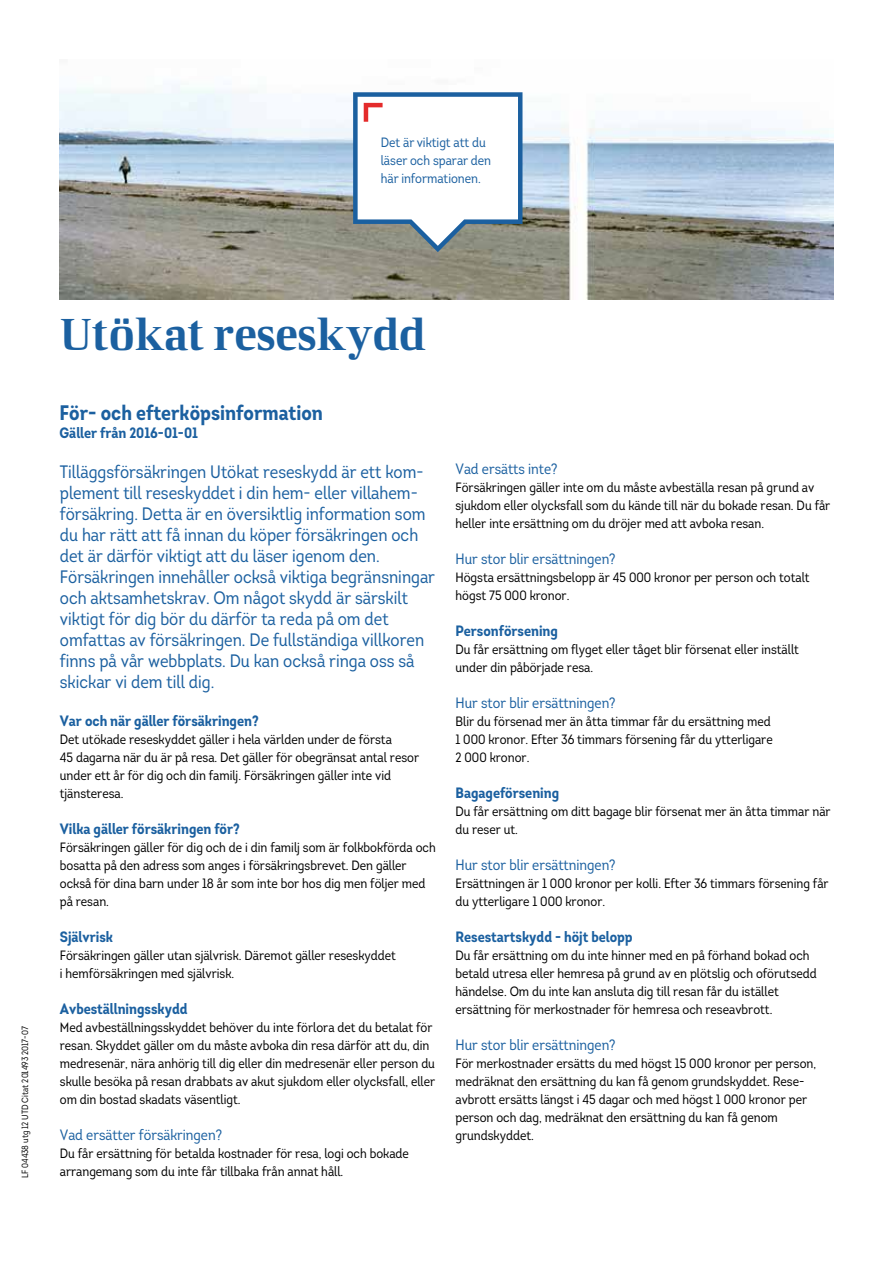
<style>
.page{position:relative;width:893px;height:1263px;background:#fff}
.page>*{position:absolute;margin:0;border:0;box-sizing:border-box;transform-origin:0 0}
.t1{font:45px "LF Rubrik";color:#1b60a0}
.t2{font:700 21px "Intro Cond UDP";color:#1b60a0}
.t3{font:18px/21px "Intro Cond UDP";color:#1b60a0}
.t4{font:700 15px "Intro Cond UDP";color:#1b60a0}
.t5{font:15px "Intro Cond UDP";color:#1b60a0}
.t6{font:13.5px/18px "Intro Cond UDP";color:#000}
.t7{font:13.5px/18px "Intro Cond UDP";color:#1b60a0}
.t8{font:9px "Intro Cond UDP";color:#000}
</style>
<div class="page">
<img style="left:60px;top:85px;width:773px;height:215px">
<svg style="left:353px;top:92px;width:169px;height:160px"></svg>
<p class="t7" style="left:381px;top:133px;width:112px">Det är viktigt att du läser och sparar den här informationen.</p>
<p class="t8" style="left:19px;top:1178px;width:153px;rotate:-90deg">LF 04438 utg 12 UTD Citat 201493 2017-07</p>
<h1 class="t1" style="left:60px;top:307px;width:367px">Utökat reseskydd</h1>
<h2 class="t2" style="left:60px;top:399px;width:265px">För- och efterköpsinformation</h2>
<p class="t4" style="left:60px;top:423px;width:140px">Gäller från 2016-01-01</p>
<p class="t3" style="left:60px;top:461px;width:377px">Tilläggsförsäkringen Utökat reseskydd är ett kom&shy;plement till reseskyddet i din hem- eller villahem&shy;försäkring. Detta är en översiktlig information som du har rätt att få innan du köper försäkringen och det är därför viktigt att du läser igenom den.<br>Försäkringen innehåller också viktiga begränsningar och aktsamhetskrav. Om något skydd är särskilt viktigt för dig bör du därför ta reda på om det omfattas av försäkringen. De fullständiga villkoren finns på vår webbplats. Du kan också ringa oss så skickar vi dem till dig.</p>
<p class="t4" style="left:60px;top:711px;width:200px">Var och när gäller försäkringen?</p>
<p class="t6" style="left:60px;top:730px;width:361px">Det utökade reseskyddet gäller i hela världen under de första<br>45 dagarna när du är på resa. Det gäller för obegränsat antal resor under ett år för dig och din familj. Försäkringen gäller inte vid tjänsteresa.</p>
<p class="t4" style="left:60px;top:819px;width:181px">Vilka gäller försäkringen för?</p>
<p class="t6" style="left:60px;top:838px;width:377px">Försäkringen gäller för dig och de i din familj som är folkbokförda och bosatta på den adress som anges i försäkringsbrevet. Den gäller också för dina barn under 18 år som inte bor hos dig men följer med på resan.</p>
<p class="t4" style="left:60px;top:927px;width:55px">Självrisk</p>
<p class="t6" style="left:60px;top:946px;width:338px">Försäkringen gäller utan självrisk. Däremot gäller reseskyddet i hemförsäkringen med självrisk.</p>
<p class="t4" style="left:60px;top:999px;width:129px">Avbeställningsskydd</p>
<p class="t6" style="left:60px;top:1018px;width:377px">Med avbeställningsskyddet behöver du inte förlora det du betalat för resan. Skyddet gäller om du måste avboka din resa därför att du, din medresenär, nära anhörig till dig eller din medresenär eller person du skulle besöka på resan drabbats av akut sjukdom eller olycksfall, eller om din bostad skadats väsentligt.</p>
<p class="t5" style="left:60px;top:1125px;width:164px">Vad ersätter försäkringen?</p>
<p class="t6" style="left:60px;top:1144px;width:351px">Du får ersättning för betalda kostnader för resa, logi och bokade arrangemang som du inte får tillbaka från annat håll.</p>
<p class="t5" style="left:455px;top:459px;width:103px">Vad ersätts inte?</p>
<p class="t6" style="left:455px;top:478px;width:376px">Försäkringen gäller inte om du måste avbeställa resan på grund av sjukdom eller olycksfall som du kände till när du bokade resan. Du får heller inte ersättning om du dröjer med att avboka resan.</p>
<p class="t5" style="left:455px;top:549px;width:162px">Hur stor blir ersättningen?</p>
<p class="t6" style="left:455px;top:568px;width:356px">Högsta ersättningsbelopp är 45 000 kronor per person och totalt högst 75 000 kronor.</p>
<p class="t4" style="left:455px;top:621px;width:104px">Personförsening</p>
<p class="t6" style="left:455px;top:640px;width:345px">Du får ersättning om flyget eller tåget blir försenat eller inställt under din påbörjade resa.</p>
<p class="t5" style="left:455px;top:693px;width:162px">Hur stor blir ersättningen?</p>
<p class="t6" style="left:455px;top:712px;width:319px">Blir du försenad mer än åtta timmar får du ersättning med<br>1 000 kronor. Efter 36 timmars försening får du ytterligare<br>2 000 kronor.</p>
<p class="t4" style="left:455px;top:783px;width:105px">Bagageförsening</p>
<p class="t6" style="left:455px;top:802px;width:377px">Du får ersättning om ditt bagage blir försenat mer än åtta timmar när du reser ut.</p>
<p class="t5" style="left:455px;top:855px;width:162px">Hur stor blir ersättningen?</p>
<p class="t6" style="left:455px;top:874px;width:375px">Ersättningen är 1 000 kronor per kolli. Efter 36 timmars försening får du ytterligare 1 000 kronor.</p>
<p class="t4" style="left:455px;top:927px;width:179px">Resestartskydd - höjt belopp</p>
<p class="t6" style="left:455px;top:946px;width:363px">Du får ersättning om du inte hinner med en på förhand bokad och betald utresa eller hemresa på grund av en plötslig och oförutsedd händelse. Om du inte kan ansluta dig till resan får du istället ersättning för merkostnader för hemresa och reseavbrott.</p>
<p class="t5" style="left:455px;top:1035px;width:162px">Hur stor blir ersättningen?</p>
<p class="t6" style="left:455px;top:1054px;width:362px">För merkostnader ersätts du med högst 15 000 kronor per person, medräknat den ersättning du kan få genom grundskyddet. Rese&shy;avbrott ersätts längst i 45 dagar och med högst 1 000 kronor per person och dag, medräknat den ersättning du kan få genom grundskyddet.</p>
</div>
